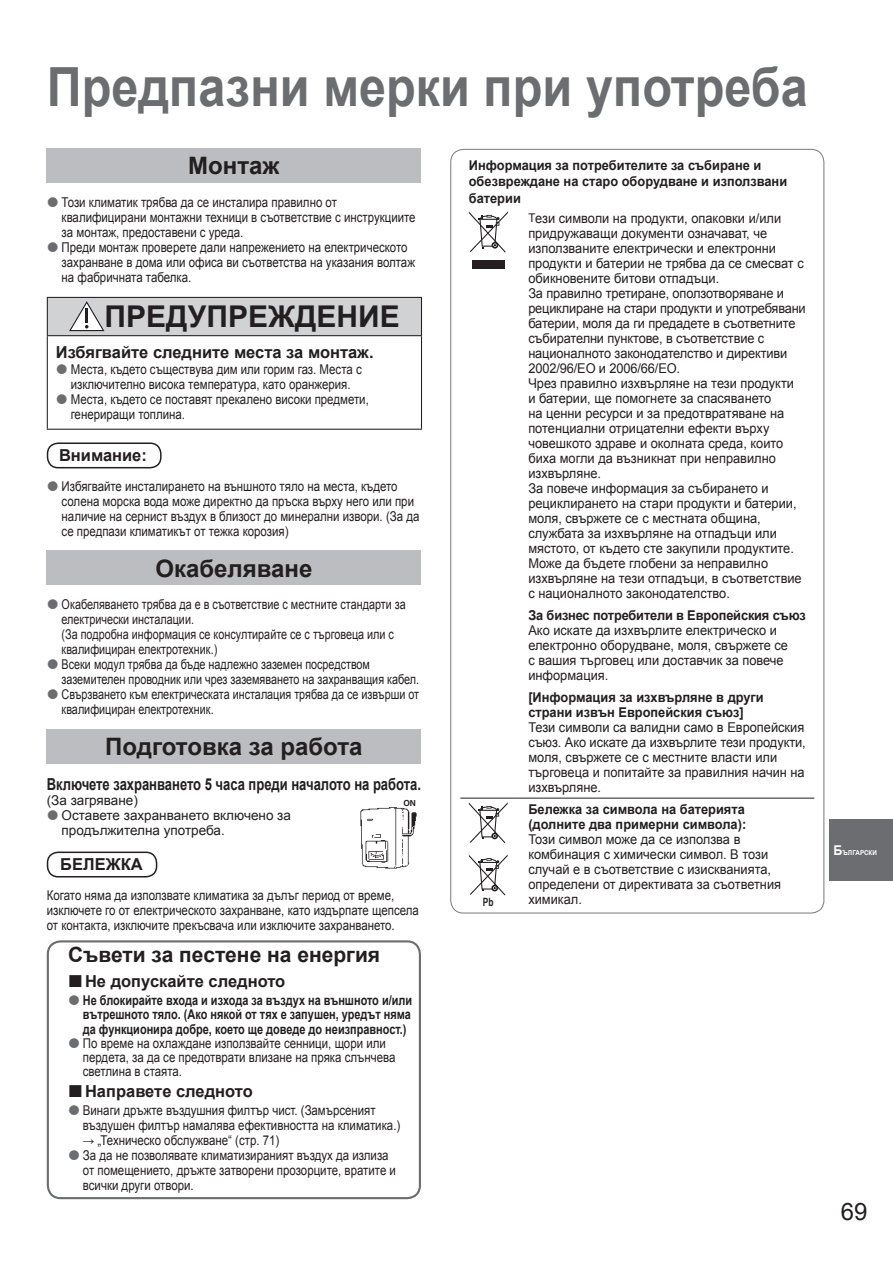
<style>
.page{position:relative;width:893px;height:1263px;background:#fff}
.page>*{position:absolute;margin:0;border:0;box-sizing:border-box;transform-origin:0 0}
.t1{font:700 54px "Arial";color:#6c6d70;scale:.9 1}
.t2{font:700 30px "Arial";color:#231f20}
.t3{font:700 24px "Arial";color:#231f20}
.t4{font:24px "Arial";color:#231f20}
.t5{font:700 21px "Arial";color:#231f20}
.t6{font:700 16.5px "Arial";color:#231f20}
.t7{font:700 16.5px "Arial";color:#231f20;scale:.79 1}
.t8{font:13.5px/15px "Arial";color:#231f20;scale:.95 1}
.t9{font:13.5px/15px "Arial";color:#231f20;scale:.85 1}
.t10{font:13.5px/15px "Arial";color:#231f20;scale:.8 1}
.t11{font:700 13.5px/16.5px "Arial";color:#231f20;scale:.95 1}
.t12{font:700 13.5px/14.2px "Arial";color:#231f20;text-align:justify;scale:.81 1}
.t13{font:13.5px/15px "Arial";color:#231f20}
.t14{font:700 11.4px "Arial Narrow";color:#231f20;scale:.9 1}
.t15{font:700 8.4px "Helvetica";color:#231f20}
.t16{font:700 6.75px "Arial";color:#fff;scale:.93 1}
.s1{font-size:12px}
.s2{font-size:13.5px}
</style>
<div class="page">
<div style="left:829px;top:819px;width:64px;height:62px;background:#6c6d70"></div>
<hr style="left:460px;top:798px;width:60px;height:1px;background:#231f20">
<hr style="left:520px;top:798px;width:294px;height:1px;background:#231f20">
<svg style="left:469px;top:211px;width:39px;height:42px"></svg>
<div style="left:472px;top:260px;width:32px;height:8px;background:#231f20"></div>
<svg style="left:469px;top:802px;width:39px;height:41px"></svg>
<svg style="left:469px;top:854px;width:39px;height:41px"></svg>
<div style="left:47px;top:149px;width:374px;height:34px;background:#bcbdc0"></div>
<div style="left:47px;top:297px;width:374px;height:39px;background:#d1d2d4"></div>
<hr style="left:47px;top:297px;width:375px;height:1px;background:#231f20">
<hr style="left:47px;top:298px;width:1px;height:37px;background:#231f20">
<hr style="left:421px;top:298px;width:1px;height:37px;background:#231f20">
<hr style="left:47px;top:335px;width:375px;height:1px;background:#231f20">
<hr style="left:47px;top:336px;width:1px;height:93px;background:#231f20">
<hr style="left:421px;top:336px;width:1px;height:93px;background:#231f20">
<hr style="left:47px;top:429px;width:375px;height:1px;background:#231f20">
<svg style="left:69px;top:301px;width:35px;height:30px"></svg>
<div style="left:47px;top:442px;width:115px;height:26px;border:2px solid #231f20;border-radius:11px"></div>
<div style="left:47px;top:551px;width:374px;height:34px;background:#bcbdc0"></div>
<div style="left:47px;top:729px;width:374px;height:34px;background:#bcbdc0"></div>
<img style="left:360px;top:807px;width:57px;height:62px">
<div style="left:47px;top:851px;width:110px;height:26px;border:2px solid #231f20;border-radius:11px"></div>
<div style="left:47px;top:940px;width:374px;height:259px;border:2px solid #6c6d70;border-radius:13px"></div>
<h1 class="t1" style="left:47px;top:51px;width:847px">Предпазни мерки при употреба</h1>
<h3 class="t3" style="left:188px;top:150px;width:93px">Монтаж</h3>
<p class="t9" style="left:62px;top:195px;width:418px">Този климатик трябва да се инсталира правилно от квалифицирани монтажни техници в съответствие с инструкциите за монтаж, предоставени с уреда.<br>Преди монтаж проверете дали напрежението на електрическото захранване в дома или офиса ви съответства на указания волтаж на фабричната табелка.</p>
<h2 class="t2" style="left:104px;top:297px;width:297px">ПРЕДУПРЕЖДЕНИЕ</h2>
<p class="t6" style="left:56px;top:342px;width:319px">Избягвайте следните места за монтаж.</p>
<p class="t9" style="left:71px;top:362px;width:352px">Места, където съществува дим или горим газ. Места с изключително висока температура, като оранжерия.<br>Места, където се поставят прекалено високи предмети, генериращи топлина.</p>
<p class="t6" style="left:59px;top:444px;width:89px">Внимание:</p>
<p class="t9" style="left:62px;top:479px;width:422px">Избягвайте инсталирането на външното тяло на места, където солена морска вода може директно да пръска върху него или при наличие на сернист въздух в близост до минерални извори. (За да се предпази климатикът от тежка корозия)</p>
<h3 class="t3" style="left:155px;top:552px;width:159px">Окабеляване</h3>
<p class="t10" style="left:62px;top:597px;width:448px">Окабеляването трябва да е в съответствие с местните стандарти за електрически инсталации.<br>(За подробна информация се консултирайте се с търговеца или с квалифициран електротехник.)<br>Всеки модул трябва да бъде надлежно заземен посредством заземителен проводник или чрез заземяването на захранващия кабел.<br>Свързването към електрическата инсталация трябва да се извърши от квалифициран електротехник.</p>
<h3 class="t3" style="left:105px;top:730px;width:259px">Подготовка за работа</h3>
<p class="t7" style="left:47px;top:773px;width:475px">Включете захранването 5 часа преди началото на работа.</p>
<p class="t13" style="left:62px;top:793px;width:231px;text-indent:-15px">(За загряване)<br>Оставете захранването включено за продължителна употреба.</p>
<p class="t15" style="left:403px;top:798px;width:14px">ON</p>
<p class="t6" style="left:60px;top:853px;width:84px">БЕЛЕЖКА</p>
<p class="t9" style="left:47px;top:888px;width:439px">Когато няма да използвате климатика за дълъг период от време, изключете го от електрическото захранване, като издърпате щепсела от контакта, изключите прекъсвача или изключите захранването.</p>
<h3 class="t5" style="left:68px;top:940px;width:314px">Съвети за пестене на енергия</h3>
<p class="t6" style="left:85px;top:971px;width:202px">Не допускайте следното</p>
<p class="t12" style="left:83px;top:993px;width:408px">Не блокирайте входа и изхода за въздух на външното и/или вътрешното тяло. (Ако някой от тях е запушен, уредът няма да функционира добре, което ще доведе до неизправност.)</p>
<p class="t9" style="left:83px;top:1036px;width:369px;line-height:14.2px">По време на охлаждане използвайте сенници, щори или пердета, за да се предотврати влизане на пряка слънчева светлина в стаята.</p>
<p class="t6" style="left:85px;top:1081px;width:169px">Направете следното</p>
<p class="t9" style="left:83px;top:1103px;width:375px">Винаги дръжте въздушния филтър чист. (Замърсеният въздушен филтър намалява ефективността на климатика.)</p>
<p class="t9" style="left:83px;top:1133px;width:370px">→ „Техническо обслужване“ (стр. 71)<br>За да не позволявате климатизираният въздух да излиза от помещението, дръжте затворени прозорците, вратите и всички други отвори.</p>
<p class="t11" style="left:469px;top:157px;width:337px">Информация за потребителите за събиране и обезвреждане на старо оборудване и използвани батерии</p>
<p class="t8" style="left:528px;top:211px;width:294px"><span class="s1">Т</span>ези символи на продукти, опаковки и/или придружаващи документи означават, че използваните електрически и електронни продукти и батерии не трябва да се смесват с обикновените битови отпадъци.<br>За правилно третиране, оползотворяване и рециклиране на стари продукти и употребявани батерии, моля да ги предадете в съответните събирателни пунктове, в съответствие с националното законодателство и директиви 2002/96/ЕО и 2006/66/ЕО.<br>Чрез правилно изхвърляне на тези продукти<br>и батерии, ще помогнете за спасяването<br>на ценни ресурси и за предотвратяване на потенциални отрицателни ефекти върху човешкото здраве и околната среда, които биха могли да възникнат при неправилно изхвърляне.<br>За повече информация за събирането и рециклирането на стари продукти и батерии, моля, свържете се с местната община, службата за изхвърляне на отпадъци или мястото, от където сте закупили продуктите.<br>Може да бъдете глобени за неправилно изхвърляне на тези отпадъци, в съответствие с националното законодателство.</p>
<p class="t11" style="left:528px;top:607px;width:294px">За бизнес потребители в Европейския съюз</p>
<p class="t8" style="left:528px;top:623px;width:275px">Ако искате да изхвърлите електрическо и електронно оборудване, моля, свържете се с вашия търговец или доставчик за повече информация.</p>
<p class="t11" style="left:528px;top:690px;width:249px;line-height:15px">[Информация за изхвърляне в други страни извън Европейския съюз]</p>
<p class="t8" style="left:528px;top:720px;width:294px">Тези символи са валидни само в Европейския съюз. Ако искате да изхвърлите тези продукти, моля, свържете се с местните власти или търговеца и попитайте за правилния начин на изхвърляне.</p>
<p class="t14" style="left:483px;top:893px;width:13px">Pb</p>
<p class="t11" style="left:528px;top:802px;width:231px;line-height:15px">Бележка за символа на батерията (долните два примерни символа):</p>
<p class="t8" style="left:528px;top:832px;width:268px">Този символ може да се използва в комбинация с химически символ. В този случай e в съответствие с изискванията, определени от директивата за съответния химикал.</p>
<p class="t16" style="left:833px;top:848px;width:48px"><span class="s2">Б</span>ЪЛГАРСКИ</p>
<h3 class="t4" style="left:841px;top:1196px;width:28px">69</h3>
</div>
